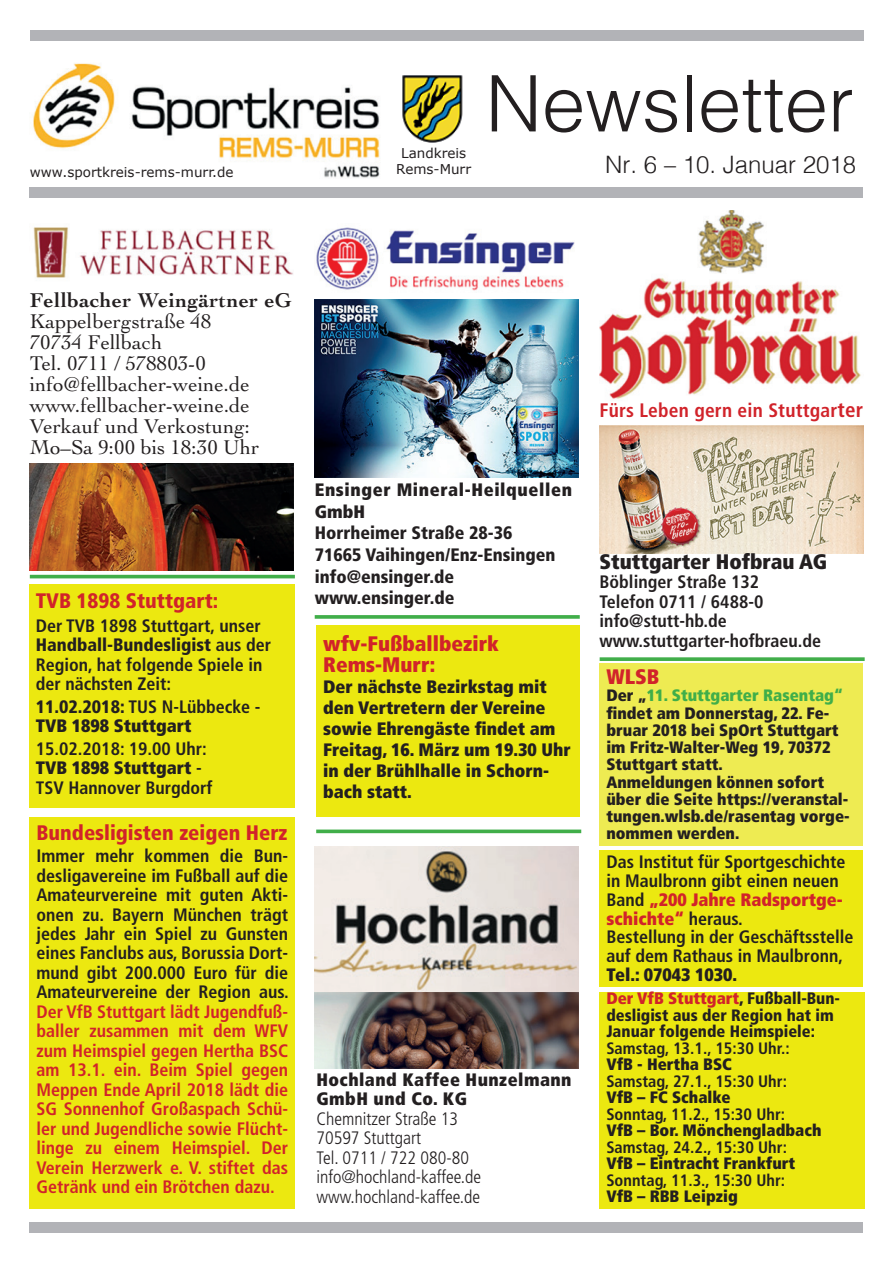
<style>
.page{position:relative;width:893px;height:1263px;background:#fff}
.page>*{position:absolute;margin:0;border:0;box-sizing:border-box;transform-origin:0 0}
.t1{font:300 78px "Helvetica";color:#231f20}
.t2{font:300 24px "Helvetica";color:#231f20}
.t3{font:21px/21px "Cochin LT Std";color:#231f20}
.t4{font:900 condensed 21px "Frutiger LT Std";color:#d1232a}
.t5{font:900 condensed 21px/21.6px "Frutiger LT Std";color:#d1232a}
.t6{font:700 21px "Cochin LT Std";letter-spacing:.025em;color:#231f20}
.t7{font:900 condensed 21px "Frutiger LT Std";color:#231f20}
.t8{font:700 condensed 19.5px "Frutiger LT Std";letter-spacing:.01em;color:#d1232a}
.t9{font:700 condensed 18px/19.5px "Frutiger LT Std";color:#231f20}
.t10{font:700 condensed 18px/19.5px "Frutiger LT Std";color:#d1232a;text-align:justify}
.t11{font:900 condensed 18px/21px "Frutiger LT Std";color:#231f20}
.t12{font:300 condensed 18px/19.5px "Frutiger LT Std";color:#231f20}
.t13{font:900 condensed 18px/21.6px "Frutiger LT Std";color:#231f20}
.t14{font:900 condensed 18px/19.5px "Frutiger LT Std";letter-spacing:.025em;color:#231f20}
.t15{font:900 condensed 18px/21.6px "Frutiger LT Std";letter-spacing:.035em;color:#231f20}
.t16{font:900 condensed 16.5px/17.2px "Frutiger LT Std";color:#231f20}
.t17{font:700 condensed 16.5px "Frutiger LT Std";color:#231f20}
.t18{font:900 condensed 16.5px/16.5px "Frutiger LT Std";color:#231f20}
.t19{font:13.5px "Verdana";color:#231f20}
.s1{font-size:21px}
.s2{font-weight:900}
.s3{font-style:inherit}
.s4{font-weight:700}
.s5{color:#40ae49}
.s6{font-weight:900;color:#d1232a}
.s7{color:#d1232a}
</style>
<div class="page">
<img style="left:33px;top:63px;width:347px;height:115px">
<div style="left:30px;top:30px;width:833px;height:10px;background:#b2b3b7"></div>
<div style="left:30px;top:187px;width:833px;height:11px;background:#b2b3b7"></div>
<div style="left:30px;top:1222px;width:833px;height:11px;background:#b2b3b7"></div>
<img style="left:402px;top:75px;width:61px;height:68px">
<svg style="left:600px;top:657px;width:265px;height:4px"></svg>
<svg style="left:315px;top:615px;width:265px;height:4px"></svg>
<div style="left:316px;top:625px;width:264px;height:191px;background:#ece810"></div>
<div style="left:30px;top:816px;width:265px;height:392px;background:#ece810"></div>
<div style="left:600px;top:664px;width:263px;height:182px;background:#eeeb52"></div>
<img style="left:315px;top:846px;width:263px;height:222px">
<img style="left:33px;top:227px;width:260px;height:51px">
<img style="left:316px;top:227px;width:259px;height:64px">
<img style="left:600px;top:210px;width:261px;height:189px">
<img style="left:600px;top:426px;width:263px;height:127px">
<img style="left:30px;top:463px;width:263px;height:107px">
<img style="left:315px;top:300px;width:263px;height:178px">
<svg style="left:316px;top:829px;width:265px;height:4px"></svg>
<hr style="left:30px;top:575px;width:265px;height:3px;background:#40ae49">
<div style="left:30px;top:584px;width:265px;height:223px;background:#ece810"></div>
<div style="left:600px;top:850px;width:263px;height:136px;background:#ece810"></div>
<div style="left:600px;top:992px;width:265px;height:216px;background:#ece810"></div>
<p class="t19" style="left:401px;top:144px;width:67px">Landkreis</p>
<p class="t19" style="left:30px;top:163px;width:205px">www.sportkreis-rems-murr.de</p>
<p class="t19" style="left:396px;top:161px;width:76px">Rems-Murr</p>
<h1 class="t1" style="left:486px;top:37px;width:370px">Newsletter</h1>
<h2 class="t2" style="left:605px;top:144px;width:252px">Nr. 6 – 10. Januar 2018</h2>
<p class="t6" style="left:30px;top:288px;width:263px">Fellbacher Weingärtner eG</p>
<p class="t3" style="left:30px;top:311px;width:231px">Kappelbergstraße 48<br>70734 Fellbach<br>Tel. 0711 / 578803-0 info@fellbacher-weine.de www.fellbacher-weine.de<br>Verkauf und Verkostung:<br>Mo–Sa 9:00 bis 18:30 Uhr</p>
<p class="t8" style="left:600px;top:399px;width:265px">Fürs Leben gern ein Stuttgar<span class="s1">ter</span></p>
<p class="t4" style="left:36px;top:588px;width:184px">TVB 1898 Stuttgart:</p>
<p class="t9" style="left:36px;top:616px;width:237px">Der TVB 1898 Stuttgart, unser<br><span class="s2">Handball-Bundesligist</span> aus der<br>Region, hat folgende Spiele in der nächsten Zeit:</p>
<p class="t11" style="left:36px;top:697px;width:226px;line-height:19.5px"><span class="s3">11.02.2018:</span> <span class="s4">TUS N-Lübbecke -<br></span>TVB 1898 Stuttgart</p>
<p class="t9" style="left:36px;top:739px;width:178px">15.02.2018: 19.00 Uhr:<br><span class="s2">TVB 1898 Stuttgart</span> -<br>TSV Hannover Burgdorf</p>
<p class="t4" style="left:37px;top:819px;width:252px">Bundesligisten zeigen Herz</p>
<p class="t9" style="left:37px;top:846px;width:254px;text-align:justify">Immer mehr kommen die Bun&shy;desligavereine im Fußball auf die Amateurvereine mit guten Akti&shy;onen zu. Bayern München trägt jedes Jahr ein Spiel zu Gunsten eines Fanclubs aus, Borussia Dort&shy;mund gibt 200.000 Euro für die Amateurvereine der Region aus.</p>
<p class="t10" style="left:37px;top:1002px;width:253px">Der VfB Stuttgart lädt Jugendfuß&shy;baller zusammen mit dem WFV zum Heimspiel gegen Hertha BSC am 13.1. ein. Beim Spiel gegen Meppen Ende April 2018 lädt die SG Sonnenhof Großaspach Schü&shy;ler und Jugendliche sowie Flücht&shy;linge zu einem Heimspiel. Der Verein Herzwerk e. V. stiftet das Getränk und ein Brötchen dazu.</p>
<p class="t15" style="left:315px;top:479px;width:259px">Ensinger Mineral-Heilquellen<br>GmbH</p>
<p class="t13" style="left:315px;top:522px;width:242px">Horrheimer Straße 28-36<br>71665 Vaihingen/Enz-Ensingen info@ensinger.de www.ensinger.de</p>
<p class="t5" style="left:323px;top:632px;width:177px">wfv-Fußballbezirk<br>Rems-Murr:</p>
<p class="t11" style="left:323px;top:676px;width:249px">Der nächste Bezirkstag mit den Vertretern der Vereine sowie Ehrengäste findet am<br>Freitag, 16. März um 19.30 Uhr in der Brühlhalle in Schorn&shy;bach statt.</p>
<p class="t14" style="left:316px;top:1070px;width:257px">Hochland Kaffee Hunzelmann<br>GmbH und Co. KG</p>
<p class="t12" style="left:316px;top:1109px;width:166px">Chemnitzer Straße 13<br>70597 Stuttgart<br>Tel. 0711 / 722 080-80 info@hochland-kaffee.de www.hochland-kaffee.de</p>
<p class="t7" style="left:600px;top:549px;width:229px">Stuttgarter Hofbrau AG</p>
<p class="t9" style="left:600px;top:572px;width:223px">Böblinger Straße 132<br>Telefon 0711 / 6488-0 info@stutt-hb.de www.stuttgarter-hofbraeu.de</p>
<p class="t5" style="left:606px;top:666px;width:54px">WLSB</p>
<p class="t16" style="left:606px;top:687px;width:245px">Der „<span class="s5">11. Stuttgarter Rasentag“ </span>findet am Donnerstag, 22. Fe&shy;bruar 2018 bei SpOrt Stuttgart im Fritz-Walter-Weg 19, 70372<br>Stuttgart statt.<br>Anmeldungen können sofort über die Seite https://veranstal&shy;tungen.wlsb.de/rasentag vorge&shy;nommen werden.</p>
<p class="t9" style="left:606px;top:853px;width:249px;line-height:18.8px">Das Institut für Sportgeschichte in Maulbronn gibt einen neuen<br>Band <span class="s6">„200 Jahre Radsportge&shy;schichte“</span> heraus.<br>Bestellung in der Geschäftsstelle auf dem Rathaus in Maulbronn,</p>
<p class="t11" style="left:606px;top:964px;width:132px">Tel.: 07043 1030.</p>
<p class="t18" style="left:606px;top:990px;width:235px"><span class="s7">Der VfB Stuttgart</span><span class="s3">,</span> Fußball-Bun&shy;desligist aus der Region hat im<br>Januar folgende Heimspiele:</p>
<p class="t17" style="left:606px;top:1038px;width:185px">Samstag, 13.1., 15:30 Uhr.:</p>
<p class="t16" style="left:606px;top:1056px;width:127px">VfB - Hertha BSC</p>
<p class="t17" style="left:606px;top:1071px;width:182px">Samstag, 27.1., 15:30 Uhr:</p>
<p class="t16" style="left:606px;top:1089px;width:126px">VfB – FC Schalke</p>
<p class="t17" style="left:606px;top:1104px;width:180px">Sonntag, 11.2., 15:30 Uhr:</p>
<p class="t16" style="left:606px;top:1122px;width:217px">VfB – Bor. Mönchengladbach</p>
<p class="t17" style="left:606px;top:1137px;width:182px">Samstag, 24.2., 15:30 Uhr:</p>
<p class="t16" style="left:606px;top:1155px;width:190px">VfB – Eintracht Frankfurt</p>
<p class="t17" style="left:606px;top:1170px;width:180px">Sonntag, 11.3., 15:30 Uhr:</p>
<p class="t16" style="left:606px;top:1188px;width:133px">VfB – RBB Leipzig</p>
</div>
